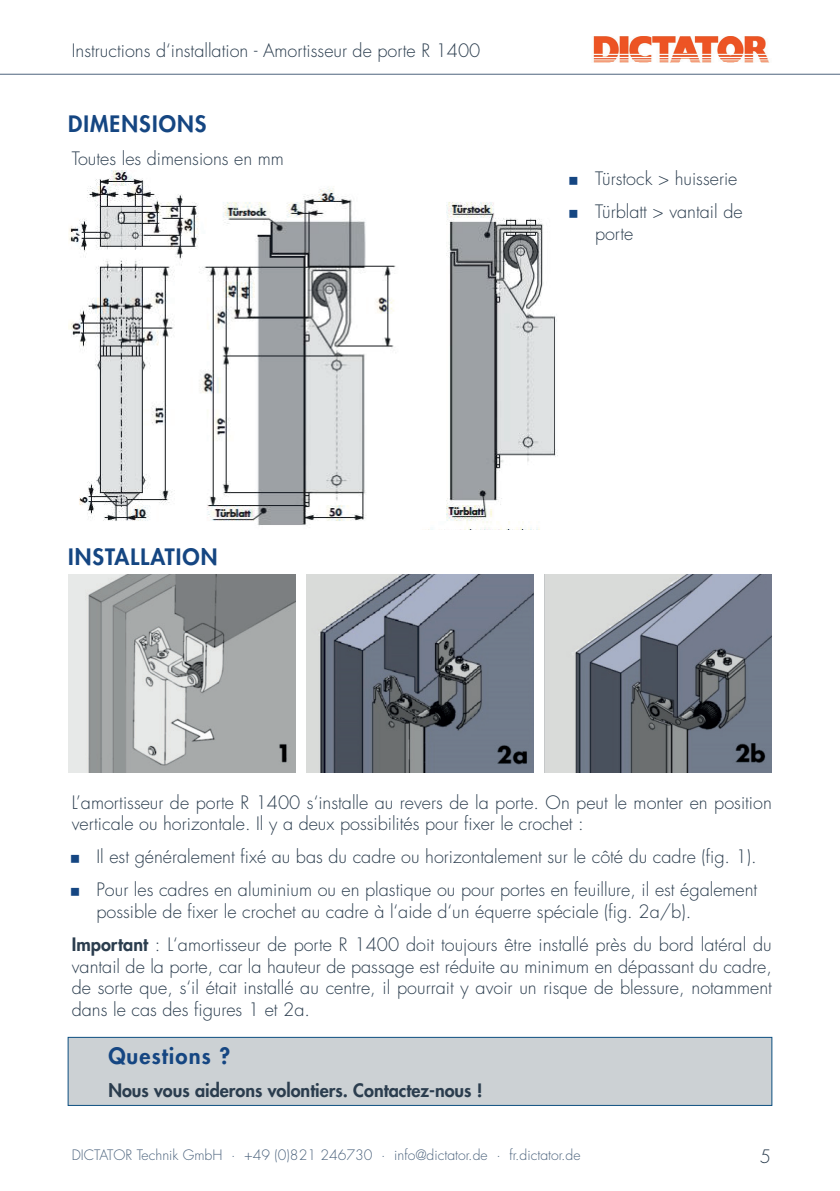
<style>
.page{position:relative;width:840px;height:1191px;background:#fff}
.page>*{position:absolute;margin:0;border:0;box-sizing:border-box;transform-origin:0 0}
.t1{font:800 22px "Futura Std";letter-spacing:.05em;color:#154682}
.t2{font:300 18px/21.6px "Futura Std";color:#2b3d4e}
.t3{font:800 18px "Futura Std";color:#2b3d4e}
.t4{font:300 14px "Futura Std";color:#4d647e}
.s1{font-weight:800}
</style>
<div class="page">
<img style="left:593px;top:37px;width:176px;height:25px">
<hr style="left:0;top:74px;width:839px;height:1px;background:#4d647e">
<img style="left:68px;top:574px;width:227px;height:198px">
<img style="left:544px;top:574px;width:227px;height:198px">
<img style="left:306px;top:574px;width:227px;height:198px">
<div style="left:68px;top:1037px;width:703px;height:68px;background:#ccd1d4"></div>
<div style="left:68px;top:1036px;width:704px;height:70px;border:1px solid #0e5082"></div>
<img style="left:69px;top:170px;width:489px;height:359px">
<p class="t2" style="left:72px;top:40px;width:410px">Instructions d‘installation - Amortisseur de porte R 1400</p>
<p class="t1" style="left:68px;top:109px;width:140px">DIMENSIONS</p>
<p class="t2" style="left:72px;top:148px;width:213px">Toutes les dimensions en mm</p>
<p class="t1" style="left:68px;top:543px;width:151px">INSTALLATION</p>
<p class="t2" style="left:594px;top:162px;width:149px;line-height:33px">Türstock &gt; huisserie<br>Türblatt &gt; vantail de</p>
<p class="t2" style="left:594px;top:223px;width:40px">porte</p>
<p class="t2" style="left:72px;top:792px;width:701px">L’amortisseur de porte R 1400 s‘installe au revers de la porte. On peut le monter en position verticale ou horizontale. Il y a deux possibilités pour fixer le crochet :</p>
<p class="t2" style="left:96px;top:841px;width:662px;line-height:33px">Il est généralement fixé au bas du cadre ou horizontalement sur le côté du cadre (fig. 1).<br>Pour les cadres en aluminium ou en plastique ou pour portes en feuillure, il est également</p>
<p class="t2" style="left:72px;top:895px;width:701px;line-height:33px;text-indent:25px">possible de fixer le crochet au cadre à l‘aide d‘un équerre spéciale (fig. 2a/b).<br><span class="s1">Important</span> : L‘amortisseur de porte R 1400 doit toujours être installé près du bord latéral du</p>
<p class="t2" style="left:72px;top:955px;width:701px;text-align:justify">vantail de la porte, car la hauteur de passage est réduite au minimum en dépassant du cadre, de sorte que, s‘il était installé au centre, il pourrait y avoir un risque de blessure, notamment dans le cas des figures 1 et 2a.</p>
<p class="t1" style="left:108px;top:1042px;width:123px">Questions ?</p>
<p class="t3" style="left:108px;top:1079px;width:375px">Nous vous aiderons volontiers. Contactez-nous !</p>
<p class="t4" style="left:72px;top:1146px;width:510px">DICTATOR Technik GmbH · +49 (0)821 246730 · info@dictator.de · fr.dictator.de</p>
<p class="t2" style="left:759px;top:1146px;width:13px">5</p>
</div>
